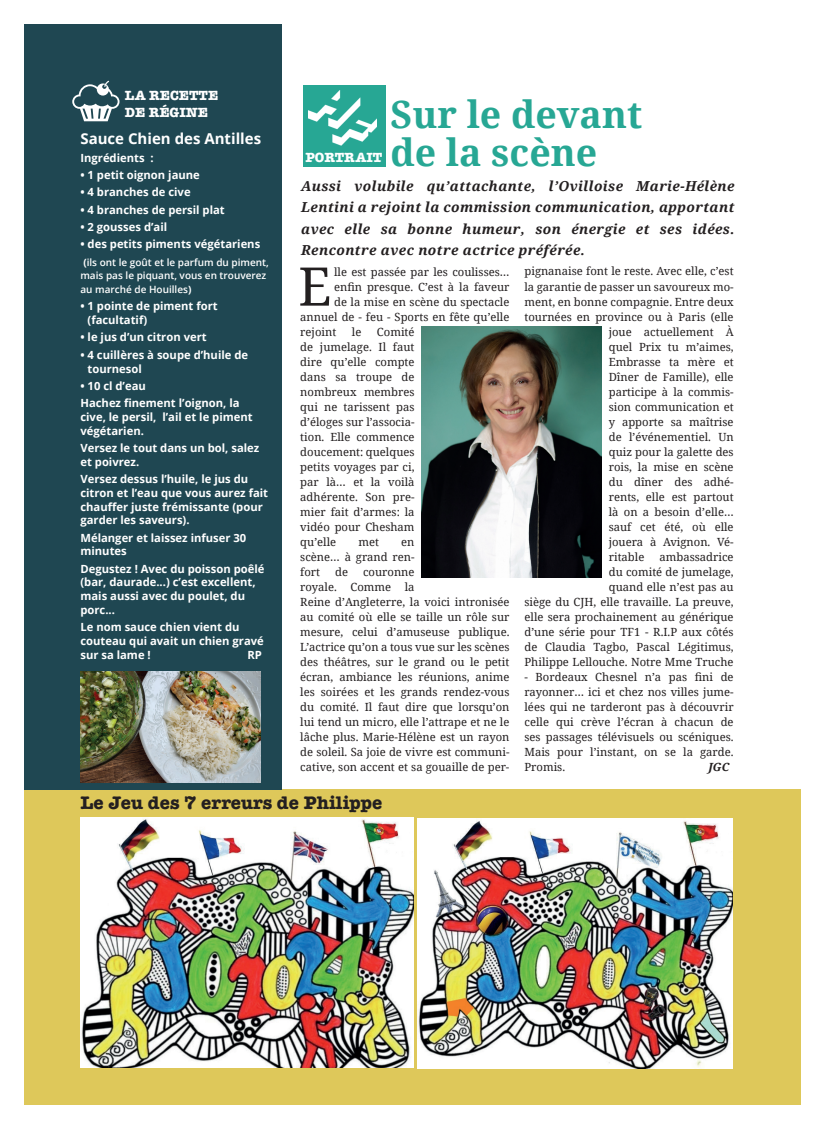
<style>
.page{position:relative;width:815px;height:1124px;background:#fff}
.page>*{position:absolute;margin:0;border:0;box-sizing:border-box;transform-origin:0 0}
.t1{font:53.25px "Noto Serif";color:#231f20}
.t2{font:700 37.5px/37.5px "Noto Serif";color:#27a794}
.t3{font:700 18.75px "American Typewriter";color:#231f20}
.t4{font:700 15px "Open Sans";color:#fff}
.t5{font:italic 700 13.75px/21.2px "Noto Serif";letter-spacing:.03em;color:#231f20;text-align:justify}
.t6{font:700 13.75px/16.5px "American Typewriter";color:#fff}
.t7{font:11.25px/15px "Noto Serif";color:#231f20;text-align:justify}
.t8{font:700 11.25px/13.8px "Open Sans";color:#fff}
.t9{font:italic 700 11.25px "Noto Serif";color:#231f20}
.t10{font:600 10px/13.8px "Open Sans";color:#fff}
.s1{font-weight:700}
</style>
<div class="page">
<div style="left:24px;top:789px;width:776px;height:315px;background:#dec85a"></div>
<div style="left:24px;top:24px;width:258px;height:765px;background:#1f4752"></div>
<svg style="left:72px;top:81px;width:48px;height:40px"></svg>
<img style="left:422px;top:326px;width:180px;height:251px">
<div style="left:304px;top:85px;width:82px;height:82px;background:#27a794"></div>
<img style="left:308px;top:91px;width:68px;height:54px">
<img style="left:80px;top:817px;width:333px;height:249px">
<img style="left:418px;top:818px;width:315px;height:249px">
<img style="left:80px;top:671px;width:180px;height:111px">
<p class="t6" style="left:125px;top:86px;width:95px">LA RECETTE<br>DE RÉGINE</p>
<h3 class="t4" style="left:80px;top:128px;width:182px">Sauce Chien des Antilles</h3>
<p class="t8" style="left:80px;top:150px;width:75px">Ingrédients :</p>
<p class="t8" style="left:80px;top:168px;width:121px">• 1 petit oignon jaune</p>
<p class="t8" style="left:80px;top:185px;width:112px">• 4 branches de cive</p>
<p class="t8" style="left:80px;top:202px;width:146px">• 4 branches de persil plat</p>
<p class="t8" style="left:80px;top:220px;width:88px">• 2 gousses d’ail</p>
<p class="t8" style="left:80px;top:237px;width:181px">• des petits piments végétariens</p>
<p class="t10" style="left:80px;top:255px;width:190px"><span class="s1">(</span>ils ont le goût et le parfum du piment, mais pas le piquant, vous en trouverez au marché de Houilles<span class="s1">)</span></p>
<p class="t8" style="left:88px;top:299px;width:132px;text-indent:-7px">• 1 pointe de piment fort (facultatif)</p>
<p class="t8" style="left:80px;top:330px;width:128px">• le jus d’un citron vert</p>
<p class="t8" style="left:88px;top:347px;width:162px;text-indent:-7px">• 4 cuillères à soupe d’huile de tournesol</p>
<p class="t8" style="left:80px;top:377px;width:161px;line-height:17.2px">• 10 cl d’eau<br>Hachez finement l’oignon, la</p>
<p class="t8" style="left:80px;top:409px;width:174px">cive, le persil, l’ail et le piment végétarien.</p>
<p class="t8" style="left:80px;top:440px;width:180px">Versez le tout dans un bol, salez et poivrez.</p>
<p class="t8" style="left:80px;top:471px;width:189px">Versez dessus l’huile, le jus du citron et l’eau que vous aurez fait chauffer juste frémissante (pour garder les saveurs).</p>
<p class="t8" style="left:80px;top:530px;width:167px">Mélanger et laissez infuser 30 minutes</p>
<p class="t8" style="left:80px;top:561px;width:186px">Degustez ! Avec du poisson poêlé (bar, daurade...) c’est excellent, mais aussi avec du poulet, du porc...</p>
<p class="t8" style="left:80px;top:620px;width:185px">Le nom sauce chien vient du couteau qui avait un chien gravé sur sa lame !</p>
<p class="t8" style="left:247px;top:647px;width:16px">RP</p>
<h2 class="t2" style="left:390px;top:95px;width:253px">Sur le devant de la scène</h2>
<p class="t5" style="left:301px;top:175px;width:435px">Aussi volubile qu’attachante, l’Ovilloise Marie-Hélène Lentini a rejoint la commission communication, apportant avec elle sa bonne humeur, son énergie et ses idées.<br>Rencontre avec notre actrice préférée.</p>
<p class="t6" style="left:305px;top:149px;width:78px">PORTRAIT</p>
<h1 class="t1" style="left:298px;top:250px;width:35px">E</h1>
<p class="t7" style="left:334px;top:263px;width:177px">lle est passée par les coulisses…</p>
<p class="t7" style="left:334px;top:278px;width:177px">enfin presque. C’est à la faveur</p>
<p class="t7" style="left:334px;top:293px;width:177px">de la mise en scène du spectacle</p>
<p class="t7" style="left:300px;top:308px;width:211px">annuel de - feu - Sports en fête qu’elle</p>
<p class="t7" style="left:300px;top:323px;width:38px">rejoint</p>
<p class="t7" style="left:352px;top:323px;width:11px">le</p>
<p class="t7" style="left:300px;top:323px;width:116px;text-indent:77px">Comité de jumelage. Il faut dire qu’elle compte dans sa troupe de nombreux membres qui ne tarissent pas d’éloges sur l’associa&shy;tion. Elle commence doucement: quelques petits voyages par ci, par là… et la voilà adhérente. Son pre&shy;mier fait d’armes: la vidéo pour Chesham qu’elle</p>
<p class="t7" style="left:358px;top:533px;width:22px">met</p>
<p class="t7" style="left:300px;top:533px;width:116px;text-indent:101px">en scène… à grand ren&shy;fort</p>
<p class="t7" style="left:335px;top:563px;width:14px">de</p>
<p class="t7" style="left:300px;top:563px;width:211px;text-align:left;text-indent:63px">couronne<br>royale. Comme la<br>Reine d’Angleterre, la voici intronisée au comité où elle se taille un rôle sur mesure, celui d’amuseuse publique.<br>L’actrice qu’on a tous vue sur les scènes des théâtres, sur le grand ou le petit écran, ambiance les réunions, anime les soirées et les grands rendez-vous du comité. Il faut dire que lorsqu’on lui tend un micro, elle l’attrape et ne le lâche plus. Marie-Hélène est un rayon de soleil. Sa joie de vivre est communi&shy;cative, son accent et sa gouaille de per-</p>
<p class="t7" style="left:524px;top:263px;width:211px">pignanaise font le reste. Avec elle, c’est</p>
<p class="t7" style="left:524px;top:278px;width:211px">la garantie de passer un savoureux mo-</p>
<p class="t7" style="left:524px;top:293px;width:211px">ment, en bonne compagnie. Entre deux</p>
<p class="t7" style="left:524px;top:308px;width:211px">tournées en province ou à Paris (elle</p>
<p class="t7" style="left:609px;top:323px;width:126px">joue actuellement À</p>
<p class="t7" style="left:609px;top:338px;width:126px">quel Prix tu m’aimes,</p>
<p class="t7" style="left:609px;top:353px;width:126px">Embrasse ta mère et</p>
<p class="t7" style="left:609px;top:368px;width:126px">Dîner de Famille), elle</p>
<p class="t7" style="left:609px;top:383px;width:126px">participe à la commis-</p>
<p class="t7" style="left:609px;top:398px;width:126px">sion communication et</p>
<p class="t7" style="left:609px;top:413px;width:126px">y apporte sa maîtrise</p>
<p class="t7" style="left:609px;top:428px;width:126px">de l’événementiel. Un</p>
<p class="t7" style="left:609px;top:443px;width:126px">quiz pour la galette des</p>
<p class="t7" style="left:609px;top:458px;width:126px">rois, la mise en scène</p>
<p class="t7" style="left:609px;top:473px;width:126px">du dîner des adhé-</p>
<p class="t7" style="left:609px;top:488px;width:126px">rents, elle est partout</p>
<p class="t7" style="left:609px;top:503px;width:126px">là on a besoin d’elle…</p>
<p class="t7" style="left:609px;top:518px;width:126px">sauf cet été, où elle</p>
<p class="t7" style="left:609px;top:533px;width:126px">jouera à Avignon. Vé-</p>
<p class="t7" style="left:609px;top:548px;width:37px">ritable</p>
<p class="t7" style="left:524px;top:548px;width:211px;text-align:right">ambassadrice<br>du comité de jumelage,<br>quand elle n’est pas au<br>siège du CJH, elle travaille. La preuve, elle sera prochainement au générique d’une série pour TF1 - R.I.P aux côtés de Claudia Tagbo, Pascal Légitimus,<br>Philippe Lellouche. Notre Mme Truche</p>
<p class="t7" style="left:524px;top:668px;width:211px">- Bordeaux Chesnel n’a pas fini de rayonner… ici et chez nos villes jume&shy;lées qui ne tarderont pas à découvrir celle qui crève l’écran à chacun de ses passages télévisuels ou scéniques.<br>Mais pour l’instant, on se la garde.<br>Promis.</p>
<p class="t9" style="left:708px;top:758px;width:22px">JGC</p>
<h3 class="t3" style="left:80px;top:785px;width:303px">Le Jeu des 7 erreurs de Philippe</h3>
</div>
